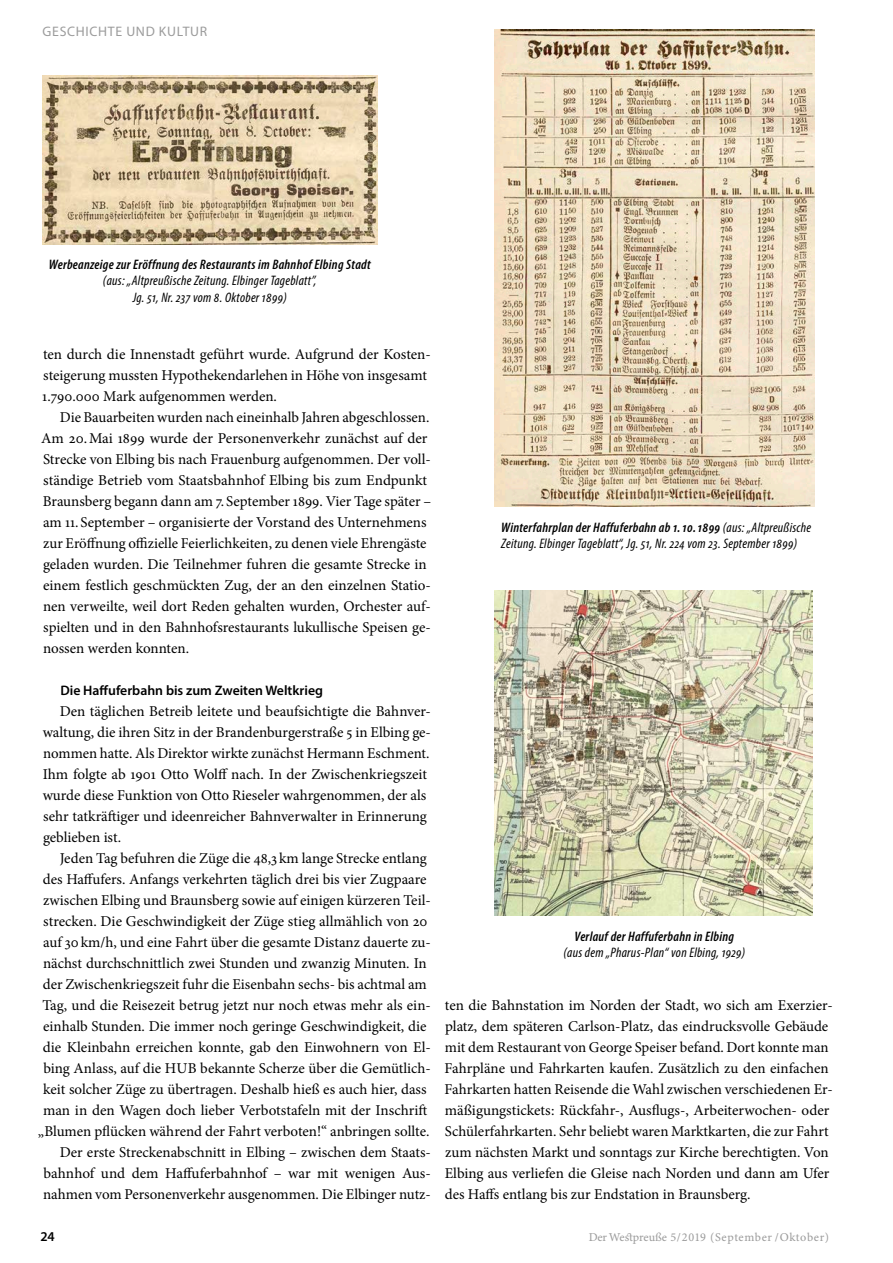
<style>
.page{position:relative;width:893px;height:1263px;background:#fff}
.page>*{position:absolute;margin:0;border:0;box-sizing:border-box;transform-origin:0 0}
.t1{font:15px/21px "Minion Pro";letter-spacing:-.005em;color:#000}
.t2{font:italic condensed 13.8px/16.5px "Myriad Pro";letter-spacing:.02em;color:#000;text-align:center}
.t3{font:italic 600 condensed 13.8px "Myriad Pro";letter-spacing:.02em;color:#000}
.t4{font:600 13.8px "Myriad Pro";color:#000}
.t5{font:13.8px "Myriad Pro";letter-spacing:.05em;color:#9c9c9c}
.t6{font:600 13.5px "Myriad Pro";color:#000}
.t7{font:12px "Minion Pro Capt";letter-spacing:.04em;color:#9c9c9c}
.s1{font-weight:600}
</style>
<div class="page">
<img style="left:43px;top:75px;width:334px;height:170px">
<img style="left:494px;top:29px;width:320px;height:478px">
<img style="left:494px;top:591px;width:319px;height:324px">
<p class="t5" style="left:43px;top:23px;width:166px">GESCHICHTE UND KULTUR</p>
<p class="t3" style="left:49px;top:255px;width:323px">Werbeanzeige zur Eröffnung des Restaurants im Bahnhof Elbing Stadt</p>
<p class="t2" style="left:103px;top:272px;width:215px">(aus: „Altpreußische Zeitung. Elbinger Tageblatt”,<br>Jg. 51, Nr. 237 vom 8. Oktober 1899)</p>
<p class="t1" style="left:42px;top:343px;width:390px">ten durch die Innenstadt geführt wurde. Aufgrund der Kosten&shy;steigerung mussten Hypothekendarlehen in Höhe von insgesamt<br>1.790.000 Mark aufgenommen werden.</p>
<p class="t1" style="left:41px;top:406px;width:392px;text-indent:19px">Die Bauarbeiten wurden nach eineinhalb Jahren abgeschlossen.<br>Am 20.Mai 1899 wurde der Personenverkehr zunächst auf der Strecke von Elbing bis nach Frauenburg aufgenommen. Der voll&shy;ständige Betrieb vom Staatsbahnhof Elbing bis zum Endpunkt Braunsberg begann dann am 7. September 1899. Vier Tage später – am 11. September – organisierte der Vorstand des Unternehmens zur Eröffnung offizielle Feierlichkeiten, zu denen viele Ehrengäste geladen wurden. Die Teilnehmer fuhren die gesamte Strecke in einem festlich geschmückten Zug, der an den einzelnen Statio&shy;nen verweilte, weil dort Reden gehalten wurden, Orchester auf&shy;spielten und in den Bahnhofsrestaurants lukullische Speisen ge&shy;nossen werden konnten.</p>
<p class="t4" style="left:60px;top:681px;width:264px">Die Haffuferbahn bis zum Zweiten Weltkrieg</p>
<p class="t1" style="left:43px;top:700px;width:390px;text-indent:17px">Den täglichen Betreib leitete und beaufsichtigte die Bahnver&shy;waltung, die ihren Sitz in der Brandenburgerstraße 5 in Elbing ge&shy;nommen hatte. Als Direktor wirkte zunächst Hermann Eschment.<br>Ihm folgte ab 1901 Otto Wolff nach. In der Zwischenkriegszeit wurde diese Funktion von Otto Rieseler wahrgenommen, der als sehr tatkräftiger und ideenreicher Bahnverwalter in Erinnerung geblieben ist.</p>
<p class="t1" style="left:38px;top:847px;width:395px;text-align:right">Jeden Tag befuhren die Züge die 48,3 km lange Strecke entlang<br>des Haffufers. Anfangs verkehrten täglich drei bis vier Zugpaare zwischen Elbing und Braunsberg sowie auf einigen kürzeren Teil&shy;strecken. Die Geschwindigkeit der Züge stieg allmählich von 20 auf 30km/h, und eine Fahrt über die gesamte Distanz dauerte zu&shy;nächst durchschnittlich zwei Stunden und zwanzig Minuten. In der Zwischenkriegszeit fuhr die Eisenbahn sechs- bis achtmal am Tag, und die Reisezeit betrug jetzt nur noch etwas mehr als ein&shy;einhalb Stunden. Die immer noch geringe Geschwindigkeit, die die Kleinbahn erreichen konnte, gab den Einwohnern von El&shy;bing Anlass, auf die HUB bekannte Scherze über die Gemütlich&shy;keit solcher Züge zu übertragen. Deshalb hieß es auch hier, dass man in den Wagen doch lieber Verbotstafeln mit der Inschrift „Blumen pflücken während der Fahrt verboten!“ anbringen sollte.<br>Der erste Streckenabschnitt in Elbing – zwischen dem Staats&shy;bahnhof und dem Haffuferbahnhof – war mit wenigen Aus&shy;nahmen vom Personenverkehr ausgenommen. Die Elbinger nutz-</p>
<p class="t2" style="left:501px;top:519px;width:311px;text-align:left"><span class="s1">Winterfahrplan der Haffuferbahn ab 1. 10.1899</span> (aus: „Altpreußische<br>Zeitung. Elbinger Tageblatt“, Jg. 51, Nr. 224 vom 23. September 1899)</p>
<p class="t3" style="left:575px;top:928px;width:161px">Verlauf der Haffuferbahn in Elbing</p>
<p class="t2" style="left:563px;top:944px;width:183px">(aus dem „Pharus-Plan“ von Elbing, 1929)</p>
<p class="t1" style="left:444px;top:994px;width:390px">ten die Bahnstation im Norden der Stadt, wo sich am Exerzier&shy;platz, dem späteren Carlson-Platz, das eindrucksvolle Gebäude mit dem Restaurant von George Speiser befand. Dort konnte man Fahrpläne und Fahrkarten kaufen. Zusätzlich zu den einfachen Fahrkarten hatten Reisende die Wahl zwischen verschiedenen Er&shy;mäßigungstickets: Rückfahr-, Ausflugs-, Arbeiterwochen- oder Schülerfahrkarten. Sehr beliebt waren Marktkarten, die zur Fahrt zum nächsten Markt und sonntags zur Kirche berechtigten. Von Elbing aus verliefen die Gleise nach Norden und dann am Ufer des Haffs entlang bis zur Endstation in Braunsberg.</p>
<p class="t6" style="left:40px;top:1227px;width:16px">24</p>
<p class="t7" style="left:589px;top:1228px;width:242px">Der Westpreuße 5/2019 (September /Oktober)</p>
</div>
